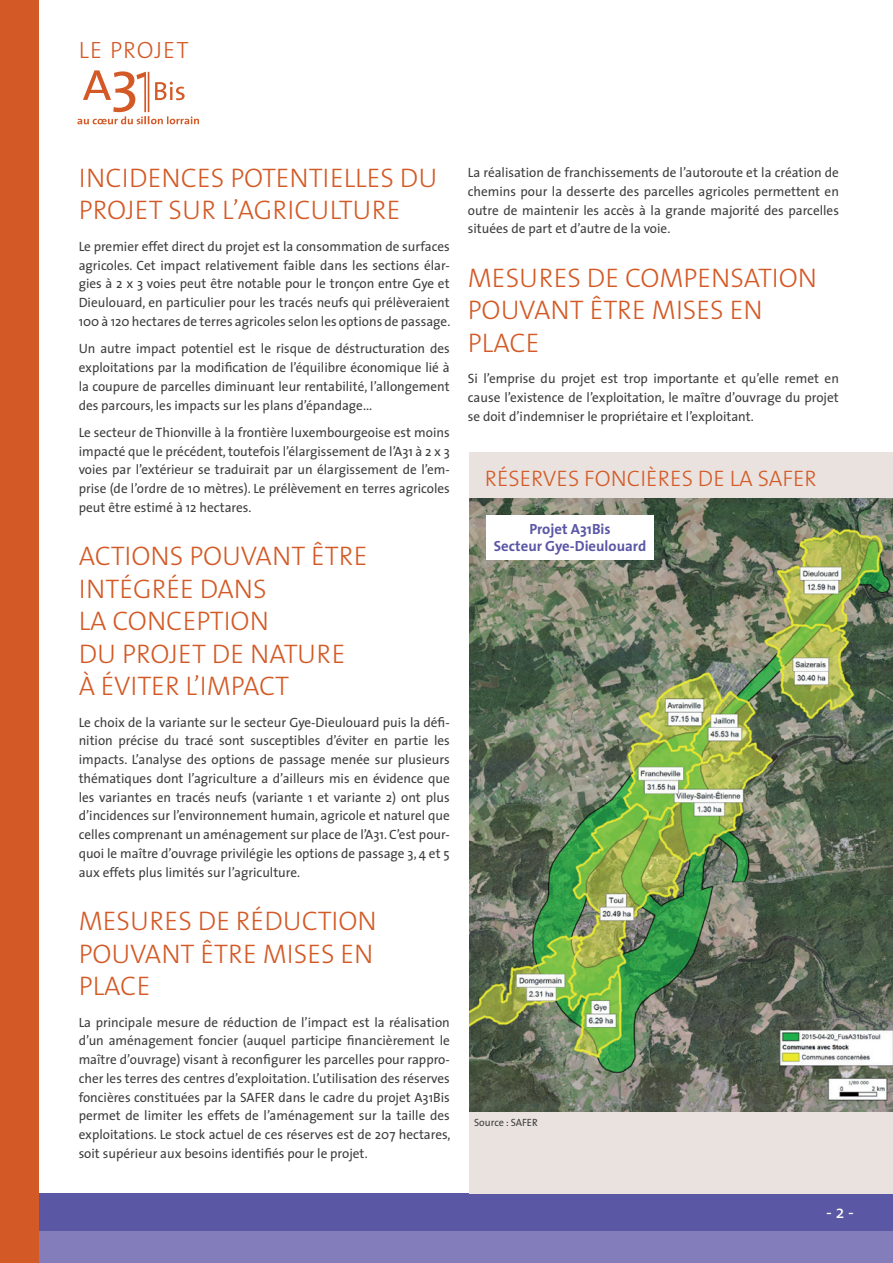
<style>
.page{position:relative;width:893px;height:1263px;background:#fff}
.page>*{position:absolute;margin:0;border:0;box-sizing:border-box;transform-origin:0 0}
.t1{font:300 27px/32.4px "The Sans";color:#d35a26}
.t2{font:300 23.7px "The Sans";letter-spacing:.04em;color:#d35a26}
.t3{font:300 22.5px "The Sans";color:#d35a26}
.t4{font:18px "The Sans";color:#fff}
.t5{font:700 14.7px/17.7px "The Sans";color:#5a57a5;text-align:center}
.t6{font:13.5px/18.8px "The Sans";color:#3e3e3f;text-align:justify}
.t7{font:10.5px "The Sans";color:#3e3e3f}
</style>
<div class="page">
<div style="left:0;top:1193px;width:893px;height:39px;background:#5a57a5"></div>
<div style="left:0;top:1231px;width:893px;height:32px;background:#837dbb"></div>
<svg style="left:77px;top:70px;width:122px;height:54px"></svg>
<div style="left:0;top:0;width:38px;height:1263px;background:#d35a26"></div>
<div style="left:470px;top:452px;width:423px;height:741px;background:#e9e2de"></div>
<img style="left:470px;top:499px;width:423px;height:613px">
<div style="left:486px;top:515px;width:168px;height:44px;background:#fff"></div>
<h2 class="t2" style="left:79px;top:31px;width:112px">LE PROJET</h2>
<h1 class="t1" style="left:79px;top:161px;width:360px">INCIDENCES POTENTIELLES DU<br>PROJET SUR L’AGRICULTURE</h1>
<p class="t6" style="left:79px;top:237px;width:373px">Le premier effet direct du projet est la consommation de surfaces agricoles. Cet impact relativement faible dans les sections élar&shy;gies à 2 x 3 voies peut être notable pour le tronçon entre Gye et Dieulouard, en particulier pour les tracés neufs qui prélèveraient 100 à 120 hectares de terres agricoles selon les options de passage.</p>
<p class="t6" style="left:79px;top:339px;width:373px">Un autre impact potentiel est le risque de déstructuration des exploitations par la modification de l’équilibre économique lié à la coupure de parcelles diminuant leur rentabilité, l’allongement des parcours, les impacts sur les plans d’épandage...</p>
<p class="t6" style="left:79px;top:422px;width:373px">Le secteur de Thionville à la frontière luxembourgeoise est moins impacté que le précédent, toutefois l’élargissement de l’A31 à 2 x 3 voies par l’extérieur se traduirait par un élargissement de l’em&shy;prise (de l’ordre de 10 mètres). Le prélèvement en terres agricoles peut être estimé à 12 hectares.</p>
<h1 class="t1" style="left:79px;top:539px;width:290px">ACTIONS POUVANT ÊTRE<br>INTÉGRÉE DANS<br>LA CONCEPTION<br>DU PROJET DE NATURE<br>À ÉVITER L’IMPACT</h1>
<p class="t6" style="left:79px;top:712px;width:373px">Le choix de la variante sur le secteur Gye-Dieulouard puis la défi&shy;nition précise du tracé sont susceptibles d’éviter en partie les impacts. L’analyse des options de passage menée sur plusieurs thématiques dont l’agriculture a d’ailleurs mis en évidence que les variantes en tracés neufs (variante 1 et variante 2) ont plus d’incidences sur l’environnement humain, agricole et naturel que celles comprenant un aménagement sur place de l’A31. C’est pour&shy;quoi le maître d’ouvrage privilégie les options de passage 3, 4 et 5 aux effets plus limités sur l’agriculture.</p>
<h1 class="t1" style="left:79px;top:904px;width:300px">MESURES DE RÉDUCTION<br>POUVANT ÊTRE MISES EN<br>PLACE</h1>
<p class="t6" style="left:79px;top:1012px;width:373px">La principale mesure de réduction de l’impact est la réalisation d’un aménagement foncier (auquel participe financièrement le maître d’ouvrage) visant à reconfigurer les parcelles pour rappro&shy;cher les terres des centres d’exploitation. L’utilisation des réserves foncières constituées par la SAFER dans le cadre du projet A31Bis permet de limiter les effets de l’aménagement sur la taille des exploitations. Le stock actuel de ces réserves est de 207 hectares, soit supérieur aux besoins identifiés pour le projet.</p>
<p class="t6" style="left:468px;top:163px;width:373px">La réalisation de franchissements de l’autoroute et la création de chemins pour la desserte des parcelles agricoles permettent en outre de maintenir les accès à la grande majorité des parcelles situées de part et d’autre de la voie.</p>
<h1 class="t1" style="left:468px;top:261px;width:351px">MESURES DE COMPENSATION<br>POUVANT ÊTRE MISES EN<br>PLACE</h1>
<p class="t6" style="left:468px;top:369px;width:373px">Si l’emprise du projet est trop importante et qu’elle remet en cause l’existence de l’exploitation, le maître d’ouvrage du projet se doit d’indemniser le propriétaire et l’exploitant.</p>
<h3 class="t3" style="left:485px;top:459px;width:334px">RÉSERVES FONCIÈRES DE LA SAFER</h3>
<p class="t5" style="left:494px;top:519px;width:154px">Projet A31Bis<br>Secteur Gye-Dieulouard</p>
<p class="t7" style="left:474px;top:1113px;width:65px">Source : SAFER</p>
<h3 class="t4" style="left:826px;top:1197px;width:29px">- 2 -</h3>
</div>
